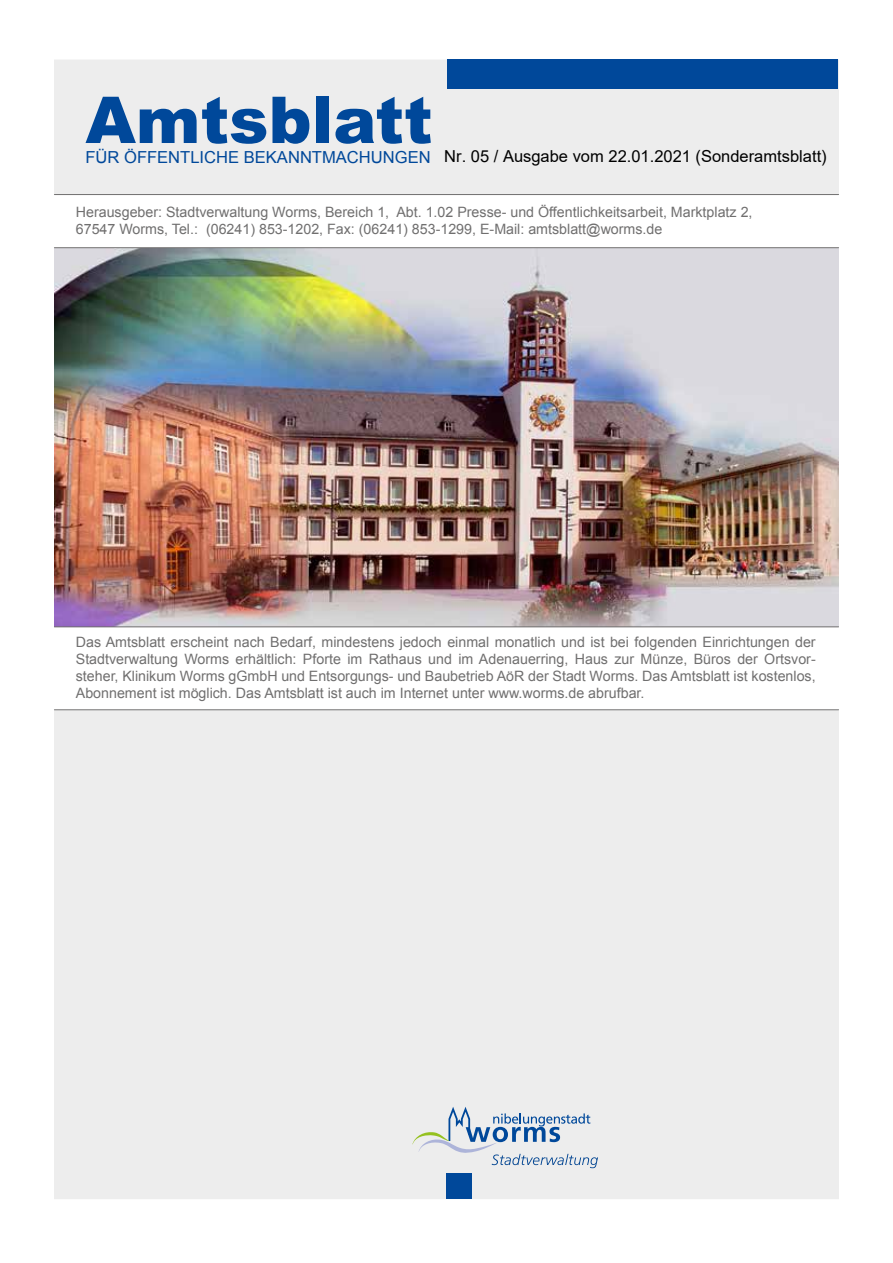
<style>
.page{position:relative;width:893px;height:1263px;background:#fff}
.page>*{position:absolute;margin:0;border:0;box-sizing:border-box;transform-origin:0 0}
.t1{font:900 64.65px "Arial";color:#00489a}
.t2{font:16.5px "Arial";color:#000}
.t3{font:16.5px "Arial";color:#00489a}
.t4{font:14.25px/17.1px "Arial";color:#706f6f}
</style>
<div class="page">
<div style="left:55px;top:60px;width:783px;height:133px;background:#ededed"></div>
<div style="left:54px;top:60px;width:785px;height:134px;border:2px solid #ededed"></div>
<div style="left:55px;top:711px;width:783px;height:487px;background:#ededed"></div>
<img style="left:54px;top:248px;width:785px;height:378px">
<hr style="left:54px;top:194px;width:785px;height:1px;background:#706f6f">
<hr style="left:54px;top:626px;width:785px;height:1px;background:#706f6f">
<hr style="left:54px;top:709px;width:785px;height:1px;background:#706f6f">
<hr style="left:54px;top:247px;width:785px;height:1px;background:#706f6f">
<div style="left:447px;top:60px;width:391px;height:29px;background:#00489a"></div>
<div style="left:446px;top:1173px;width:26px;height:26px;background:#00489a"></div>
<svg style="left:412px;top:1107px;width:186px;height:61px"></svg>
<h1 class="t1" style="left:85px;top:73px;width:349px">Amtsblatt</h1>
<p class="t3" style="left:85px;top:146px;width:347px">FÜR ÖFFENTLICHE BEKANNTMACHUNGEN</p>
<p class="t2" style="left:444px;top:145px;width:384px">Nr. 05 / Ausgabe vom 22.01.2021 (Sonderamtsblatt)</p>
<p class="t4" style="left:76px;top:203px;width:678px">Herausgeber: Stadtverwaltung Worms, Bereich 1, Abt. 1.02 Presse- und Öffentlichkeitsarbeit, Marktplatz 2,<br>67547 Worms, Tel.: (06241) 853-1202, Fax: (06241) 853-1299, E-Mail: amtsblatt@worms.de</p>
<p class="t4" style="left:76px;top:634px;width:741px;text-align:justify">Das Amtsblatt erscheint nach Bedarf, mindestens jedoch einmal monatlich und ist bei folgenden Einrichtungen der Stadtverwaltung Worms erhältlich: Pforte im Rathaus und im Adenauerring, Haus zur Münze, Büros der Ortsvor&shy;steher, Klinikum Worms gGmbH und Entsorgungs- und Baubetrieb AöR der Stadt Worms. Das Amtsblatt ist kostenlos, Abonnement ist möglich. Das Amtsblatt ist auch im Internet unter www.worms.de abrufbar.</p>
</div>
